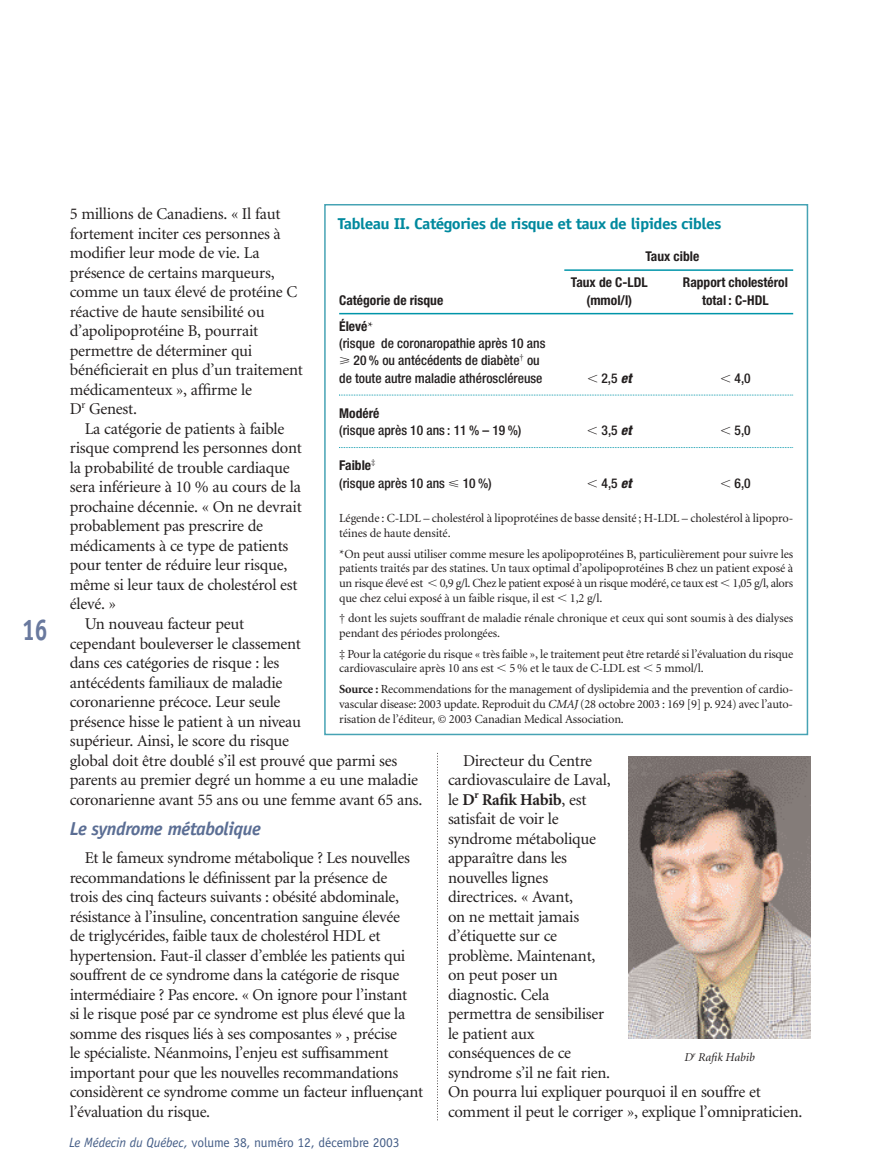
<style>
.page{position:relative;width:878px;height:1175px;background:#fff}
.page>*{position:absolute;margin:0;border:0;box-sizing:border-box;transform-origin:0 0}
.t1{font:700 30px "Officina Sans";color:#69799e;scale:.8 1}
.t2{font:italic 700 18.75px "Officina Sans";letter-spacing:-.025em;color:#5b6e94}
.t3{font:16.5px/19.5px "Minion";letter-spacing:-.015em;color:#231f1f}
.t4{font:700 15.75px "Officina Sans";letter-spacing:-.035em;color:#00899e;scale:1.1 1}
.t5{font:500 condensed 13.5px/17.2px "Helvetica Neue";color:#231f1f}
.t6{font:700 condensed 13.5px/26.2px "Helvetica Neue";color:#231f1f}
.t7{font:13.5px "Officina Sans";letter-spacing:-.01em;color:#455e87}
.t8{font:12.3px/14.7px "Minion";letter-spacing:-.01em;color:#231f1f}
.t9{font:12.3px/14.7px "Minion";letter-spacing:-.03em;color:#231f1f}
.t10{font:italic 12px "Minion";color:#231f1f}
.s1{font-weight:700}
.s2{font-family:"Minion";font-weight:400;font-stretch:normal}
.s3{font-family:"Mathematical Pi One";font-weight:400;font-stretch:normal}
.s4{font-weight:800;font-style:italic}
.s5{font-style:italic}
</style>
<div class="page">
<svg style="left:437px;top:753px;width:1px;height:367px"></svg>
<div style="left:324px;top:204px;width:484px;height:531px;border:2px solid #46a3b4"></div>
<hr style="left:564px;top:269px;width:229px;height:2px;background:#0095a9">
<hr style="left:339px;top:313px;width:454px;height:1px;background:#0095a9">
<svg style="left:339px;top:395px;width:454px;height:1px"></svg>
<svg style="left:339px;top:447px;width:454px;height:1px"></svg>
<img style="left:628px;top:756px;width:182px;height:283px">
<h1 class="t1" style="left:22px;top:618px;width:34px">16</h1>
<p class="t3" style="left:70px;top:206px;width:234px">5 millions de Canadiens. « Il faut fortement inciter ces personnes à modifier leur mode de vie. La présence de certains marqueurs, comme un taux élevé de protéine C réactive de haute sensibilité ou d’apolipoprotéine B, pourrait permettre de déterminer qui bénéficierait en plus d’un traitement médicamenteux », affirme le<br>D<sup>r</sup> Genest.</p>
<p class="t3" style="left:85px;top:420px;width:201px">La catégorie de patients à faible</p>
<p class="t3" style="left:70px;top:440px;width:234px">risque comprend les personnes dont</p>
<p class="t3" style="left:70px;top:459px;width:221px">la probabilité de trouble cardiaque</p>
<p class="t3" style="left:70px;top:479px;width:232px">sera inférieure à 10 % au cours de la</p>
<p class="t3" style="left:70px;top:498px;width:233px">prochaine décennie. « On ne devrait</p>
<p class="t3" style="left:70px;top:518px;width:195px">probablement pas prescrire de</p>
<p class="t3" style="left:70px;top:537px;width:220px">médicaments à ce type de patients</p>
<p class="t3" style="left:70px;top:557px;width:219px">pour tenter de réduire leur risque,</p>
<p class="t3" style="left:70px;top:576px;width:229px">même si leur taux de cholestérol est</p>
<p class="t3" style="left:70px;top:596px;width:48px">élevé. »</p>
<p class="t3" style="left:85px;top:615px;width:161px">Un nouveau facteur peut</p>
<p class="t3" style="left:70px;top:635px;width:232px">cependant bouleverser le classement</p>
<p class="t3" style="left:70px;top:654px;width:211px">dans ces catégories de risque : les</p>
<p class="t3" style="left:70px;top:674px;width:214px">antécédents familiaux de maladie</p>
<p class="t3" style="left:70px;top:693px;width:212px">coronarienne précoce. Leur seule</p>
<p class="t3" style="left:70px;top:713px;width:233px">présence hisse le patient à un niveau</p>
<p class="t3" style="left:70px;top:732px;width:221px">supérieur. Ainsi, le score du risque</p>
<p class="t3" style="left:70px;top:752px;width:329px">global doit être doublé s’il est prouvé que parmi ses</p>
<p class="t3" style="left:70px;top:771px;width:350px">parents au premier degré un homme a eu une maladie</p>
<p class="t3" style="left:70px;top:791px;width:354px">coronarienne avant 55 ans ou une femme avant 65 ans.</p>
<p class="t2" style="left:70px;top:821px;width:192px">Le syndrome métabolique</p>
<p class="t3" style="left:70px;top:849px;width:355px;text-indent:15px">Et le fameux syndrome métabolique ? Les nouvelles recommandations le définissent par la présence de<br>trois des cinq facteurs suivants : obésité abdominale, résistance à l’insuline, concentration sanguine élevée<br>de triglycérides, faible taux de cholestérol HDL et hypertension. Faut-il classer d’emblée les patients qui souffrent de ce syndrome dans la catégorie de risque intermédiaire ? Pas encore. « On ignore pour l’instant<br>si le risque posé par ce syndrome est plus élevé que la somme des risques liés à ses composantes » , précise<br>le spécialiste. Néanmoins, l’enjeu est suffisamment important pour que les nouvelles recommandations considèrent ce syndrome comme un facteur influençant l’évaluation du risque.</p>
<p class="t4" style="left:338px;top:217px;width:350px">Tableau II. Catégories de risque et taux de lipides cibles</p>
<p class="t6" style="left:571px;top:244px;width:130px;text-indent:74px">Taux cible<br>Taux de C-LDL</p>
<p class="t6" style="left:682px;top:271px;width:107px">Rapport cholestérol</p>
<p class="t6" style="left:339px;top:288px;width:106px">Catégorie de risque</p>
<p class="t6" style="left:586px;top:288px;width:47px">(mmol/l)</p>
<p class="t6" style="left:702px;top:288px;width:68px">total : C-HDL</p>
<p class="t5" style="left:339px;top:319px;width:208px"><span class="s1">Élevé</span><span class="s2">*<br></span>(risque de coronaropathie après 10 ans</p>
<p class="t5" style="left:339px;top:353px;width:205px"><span class="s3">-</span> 20 % ou antécédents de diabète<sup>†</sup> ou de toute autre maladie athéroscléreuse</p>
<p class="t5" style="left:601px;top:370px;width:32px">2,5 <span class="s4">et</span></p>
<p class="t5" style="left:734px;top:370px;width:18px">4,0</p>
<p class="t6" style="left:339px;top:401px;width:42px">Modéré</p>
<p class="t5" style="left:339px;top:423px;width:184px">(risque après 10 ans : 11 % – 19 %)</p>
<p class="t5" style="left:601px;top:423px;width:32px">3,5 <span class="s4">et</span></p>
<p class="t5" style="left:734px;top:423px;width:18px">5,0</p>
<p class="t5" style="left:339px;top:458px;width:107px"><span class="s1">Faible</span><sup>‡<br></sup>(risque après 10 ans</p>
<p class="t5" style="left:462px;top:475px;width:31px">10 %)</p>
<p class="t5" style="left:601px;top:475px;width:32px">4,5 <span class="s4">et</span></p>
<p class="t5" style="left:734px;top:475px;width:18px">6,0</p>
<p class="t8" style="left:339px;top:512px;width:455px">Légende : C-LDL – cholestérol à lipoprotéines de basse densité ; H-LDL – cholestérol à lipopro&shy;téines de haute densité.</p>
<p class="t8" style="left:339px;top:547px;width:455px;text-align:justify">*On peut aussi utiliser comme mesure les apolipoprotéines B, particulièrement pour suivre les patients traités par des statines. Un taux optimal d’apolipoprotéines B chez un patient exposé à un risque élevé est</p>
<p class="t9" style="left:339px;top:576px;width:455px;text-indent:100px">0,9 g/l. Chez le patient exposé à un risque modéré, ce taux est 1,05 g/l, alors que chez celui exposé à un faible risque, il est 1,2 g/l.</p>
<p class="t8" style="left:339px;top:612px;width:455px">† dont les sujets souffrant de maladie rénale chronique et ceux qui sont soumis à des dialyses pendant des périodes prolongées.</p>
<p class="t8" style="left:339px;top:647px;width:455px">‡ Pour la catégorie du risque « très faible », le traitement peut être retardé si l’évaluation du risque cardiovasculaire après 10 ans est 5 % et le taux de C-LDL est</p>
<p class="t8" style="left:339px;top:659px;width:455px;line-height:20.7px;text-indent:317px">5 mmol/l.<br><span class="s1">Source :</span> Recommendations for the management of dyslipidemia and the prevention of cardio-</p>
<p class="t8" style="left:339px;top:697px;width:455px">vascular disease: 2003 update. Reproduit du <span class="s5">CMAJ</span> (28 octobre 2003 : 169 [9] p. 924) avec l’auto&shy;risation de l’éditeur, © 2003 Canadian Medical Association.</p>
<p class="t3" style="left:448px;top:752px;width:356px;text-indent:15px">Directeur du Centre<br>cardiovasculaire de Laval,<br>le <span class="s1">D</span><sup>r</sup> <span class="s1">Rafik Habib</span>, est<br>satisfait de voir le<br>syndrome métabolique<br>apparaître dans les<br>nouvelles lignes<br>directrices. « Avant,<br>on ne mettait jamais<br>d’étiquette sur ce<br>problème. Maintenant,<br>on peut poser un<br>diagnostic. Cela<br>permettra de sensibiliser<br>le patient aux<br>conséquences de ce<br>syndrome s’il ne fait rien.<br>On pourra lui expliquer pourquoi il en souffre et comment il peut le corriger », explique l’omnipraticien.</p>
<p class="t10" style="left:684px;top:1052px;width:72px">D<sup>r</sup> Rafik Habib</p>
<p class="t7" style="left:69px;top:1137px;width:332px"><span class="s5">Le Médecin du Québec,</span> volume 38, numéro 12, décembre 2003</p>
</div>
